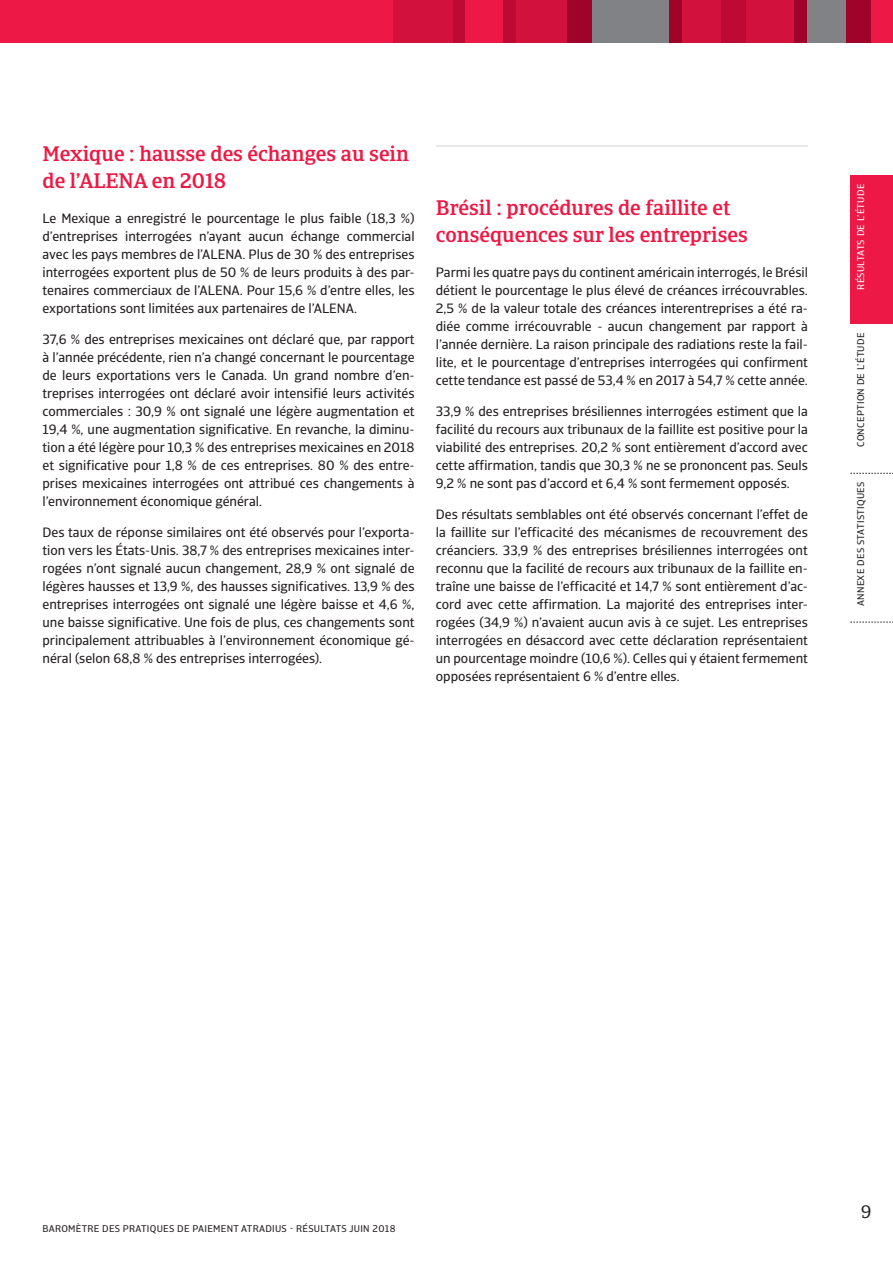
<style>
.page{position:relative;width:893px;height:1263px;background:#fff}
.page>*{position:absolute;margin:0;border:0;box-sizing:border-box;transform-origin:0 0}
.neo_headline{font:500 21px/27px "Catalana";color:#ed1845}
.t1{font:18px "Catalana";color:#231f20}
.body{font:13.5px/18px "Catalana Sans";color:#231f20;text-align:justify}
.t2{font:9.75px "Catalana Sans";letter-spacing:.03em;color:#231f20}
.t3{font:9.75px "Catalana Sans";letter-spacing:.03em;color:#fff}
</style>
<div class="page">
<div style="left:0;top:0;width:893px;height:43px;background:#ed1845"></div>
<div style="left:452px;top:0;width:13px;height:43px;background:#bc0a35"></div>
<div style="left:393px;top:0;width:59px;height:43px;background:#d2113d"></div>
<div style="left:516px;top:0;width:51px;height:43px;background:#d2113d"></div>
<div style="left:746px;top:0;width:49px;height:43px;background:#d2113d"></div>
<div style="left:567px;top:0;width:26px;height:43px;background:#a0032a"></div>
<div style="left:720px;top:0;width:26px;height:43px;background:#bc0a35"></div>
<div style="left:846px;top:0;width:25px;height:43px;background:#a0032a"></div>
<div style="left:503px;top:0;width:13px;height:43px;background:#bc0a35"></div>
<div style="left:593px;top:0;width:76px;height:43px;background:#808285"></div>
<div style="left:669px;top:0;width:13px;height:43px;background:#a0032a"></div>
<div style="left:682px;top:0;width:38px;height:43px;background:#d2113d"></div>
<div style="left:807px;top:0;width:39px;height:43px;background:#808285"></div>
<div style="left:795px;top:0;width:12px;height:43px;background:#a0032a"></div>
<div style="left:850px;top:175px;width:43px;height:149px;background:#ed1845"></div>
<svg style="left:850px;top:473px;width:43px;height:1px"></svg>
<svg style="left:850px;top:622px;width:43px;height:1px"></svg>
<hr style="left:436px;top:146px;width:372px;height:1px;background:#d1d2d4">
<p class="neo_headline" style="left:43px;top:141px;width:368px">Mexique : hausse des échanges au sein de l’ALENA en 2018</p>
<p class="body" style="left:43px;top:210px;width:374px">Le Mexique a enregistré le pourcentage le plus faible (18,3 %) d’entreprises interrogées n’ayant aucun échange commercial avec les pays membres de l’ALENA. Plus de 30 % des entreprises interrogées exportent plus de 50 % de leurs produits à des par&shy;tenaires commerciaux de l’ALENA. Pour 15,6 % d’entre elles, les exportations sont limitées aux partenaires de l’ALENA.</p>
<p class="body" style="left:43px;top:331px;width:374px">37,6 % des entreprises mexicaines ont déclaré que, par rapport à l’année précédente, rien n’a changé concernant le pourcentage de leurs exportations vers le Canada. Un grand nombre d’en&shy;treprises interrogées ont déclaré avoir intensifié leurs activités commerciales : 30,9 % ont signalé une légère augmentation et 19,4 %, une augmentation significative. En revanche, la diminu&shy;tion a été légère pour 10,3 % des entreprises mexicaines en 2018 et significative pour 1,8 % de ces entreprises. 80 % des entre&shy;prises mexicaines interrogées ont attribué ces changements à l’environnement économique général.</p>
<p class="body" style="left:43px;top:523px;width:374px">Des taux de réponse similaires ont été observés pour l’exporta&shy;tion vers les États-Unis. 38,7 % des entreprises mexicaines inter&shy;rogées n’ont signalé aucun changement, 28,9 % ont signalé de légères hausses et 13,9 %, des hausses significatives. 13,9 % des entreprises interrogées ont signalé une légère baisse et 4,6 %, une baisse significative. Une fois de plus, ces changements sont principalement attribuables à l’environnement économique gé&shy;néral (selon 68,8 % des entreprises interrogées).</p>
<p class="neo_headline" style="left:436px;top:195px;width:313px">Brésil : procédures de faillite et conséquences sur les entreprises</p>
<p class="body" style="left:436px;top:264px;width:374px">Parmi les quatre pays du continent américain interrogés, le Brésil détient le pourcentage le plus élevé de créances irrécouvrables.<br>2,5 % de la valeur totale des créances interentreprises a été ra&shy;diée comme irrécouvrable - aucun changement par rapport à l’année dernière. La raison principale des radiations reste la fail&shy;lite, et le pourcentage d’entreprises interrogées qui confirment cette tendance est passé de 53,4 % en 2017 à 54,7 % cette année.</p>
<p class="body" style="left:436px;top:403px;width:374px">33,9 % des entreprises brésiliennes interrogées estiment que la facilité du recours aux tribunaux de la faillite est positive pour la viabilité des entreprises. 20,2 % sont entièrement d’accord avec cette affirmation, tandis que 30,3 % ne se prononcent pas. Seuls 9,2 % ne sont pas d’accord et 6,4 % sont fermement opposés.</p>
<p class="body" style="left:436px;top:505px;width:374px">Des résultats semblables ont été observés concernant l’effet de la faillite sur l’efficacité des mécanismes de recouvrement des créanciers. 33,9 % des entreprises brésiliennes interrogées ont reconnu que la facilité de recours aux tribunaux de la faillite en&shy;traîne une baisse de l’efficacité et 14,7 % sont entièrement d’ac&shy;cord avec cette affirmation. La majorité des entreprises inter&shy;rogées (34,9 %) n’avaient aucun avis à ce sujet. Les entreprises interrogées en désaccord avec cette déclaration représentaient un pourcentage moindre (10,6 %). Celles qui y étaient fermement opposées représentaient 6 % d’entre elles.</p>
<p class="t3" style="left:855px;top:290px;width:107px;rotate:-90deg">RÉSULTATS DE L’ÉTUDE</p>
<p class="t2" style="left:855px;top:447px;width:116px;rotate:-90deg">CONCEPTION DE L’ÉTUDE</p>
<p class="t2" style="left:855px;top:606px;width:126px;rotate:-90deg">ANNEXE DES STATISTIQUES</p>
<p class="t2" style="left:43px;top:1223px;width:355px">BAROMÈTRE DES PRATIQUES DE PAIEMENT ATRADIUS - RÉSULTATS JUIN 2018</p>
<h2 class="t1" style="left:861px;top:1201px;width:12px">9</h2>
</div>
